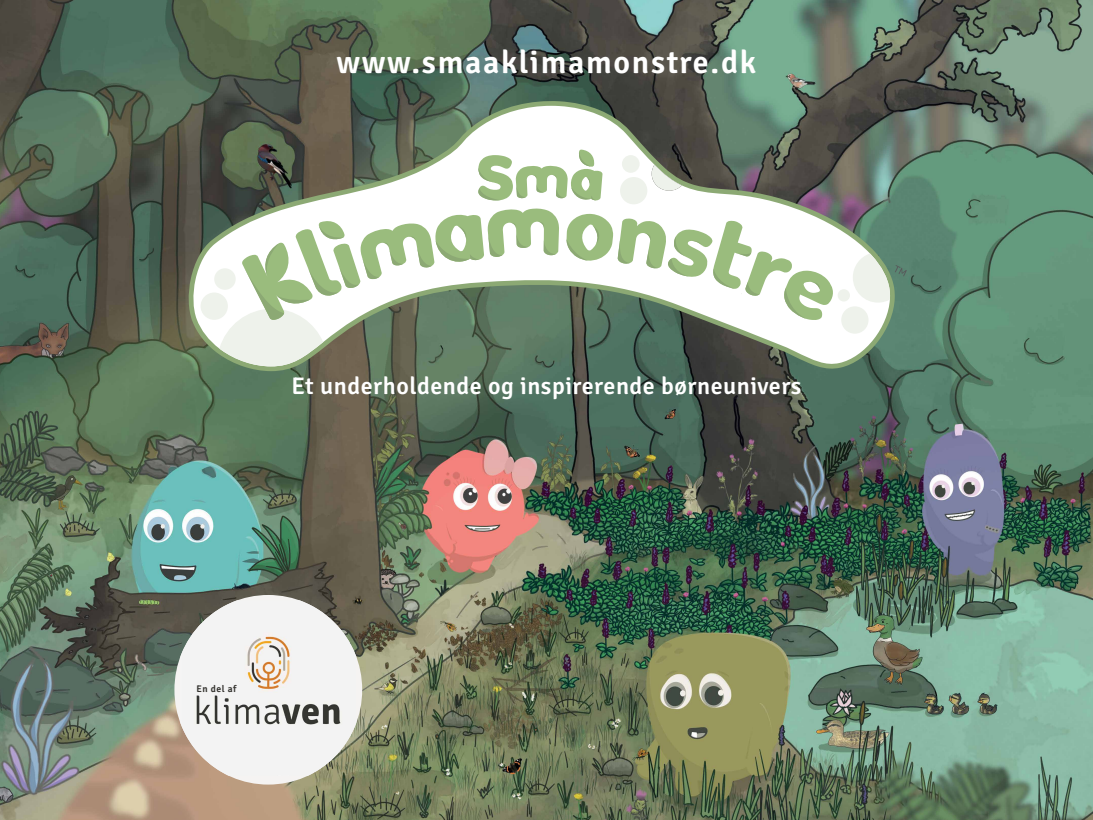
<style>
.page{position:relative;width:1093px;height:820px;background:#fff}
.page>*{position:absolute;margin:0;border:0;box-sizing:border-box;transform-origin:0 0}
.t1{font:300 32px "Signika";letter-spacing:.055em;color:#fff}
.t2{font:300 24px "Signika";letter-spacing:.02em;color:#fff}
.t3{font:300 9.6px "Signika";letter-spacing:.055em;color:#363531}
</style>
<div class="page">
<img style="left:0;top:0;width:1093px;height:819px">
<svg style="left:186px;top:94px;width:706px;height:275px;background:#506153"></svg>
<svg style="left:187px;top:100px;width:708px;height:271px"></svg>
<div style="left:201px;top:292px;width:27px;height:28px;background:#eef2eb;border-radius:50%"></div>
<div style="left:620px;top:177px;width:27px;height:27px;background:#eef2eb;border-radius:50%"></div>
<svg style="left:652px;top:164px;width:30px;height:27px"></svg>
<div style="left:841px;top:306px;width:27px;height:27px;background:#eef2eb;border-radius:50%"></div>
<div style="left:838px;top:289px;width:12px;height:12px;background:#eef2eb;border-radius:50%"></div>
<div style="left:214px;top:268px;width:22px;height:22px;background:#eef2eb;border-radius:50%"></div>
<div style="left:622px;top:155px;width:18px;height:18px;background:#eef2eb;border-radius:50%"></div>
<svg style="left:219px;top:208px;width:340px;height:158px"></svg>
<svg style="left:566px;top:213px;width:267px;height:107px"></svg>
<svg style="left:478px;top:149px;width:124px;height:53px"></svg>
<svg style="left:853px;top:253px;width:54px;height:49px;background:#b5c7b9"></svg>
<div style="left:174px;top:594px;width:188px;height:190px;background:#f5f3f2;border-radius:50%"></div>
<img style="left:180px;top:600px;width:176px;height:175px">
<h1 class="t1" style="left:336px;top:39px;width:421px">www.smaaklimamonstre.dk</h1>
<p class="t2" style="left:291px;top:368px;width:512px">Et underholdende og inspirerende børneunivers</p>
<p class="t3" style="left:197px;top:681px;width:41px">En del af</p>
</div>
